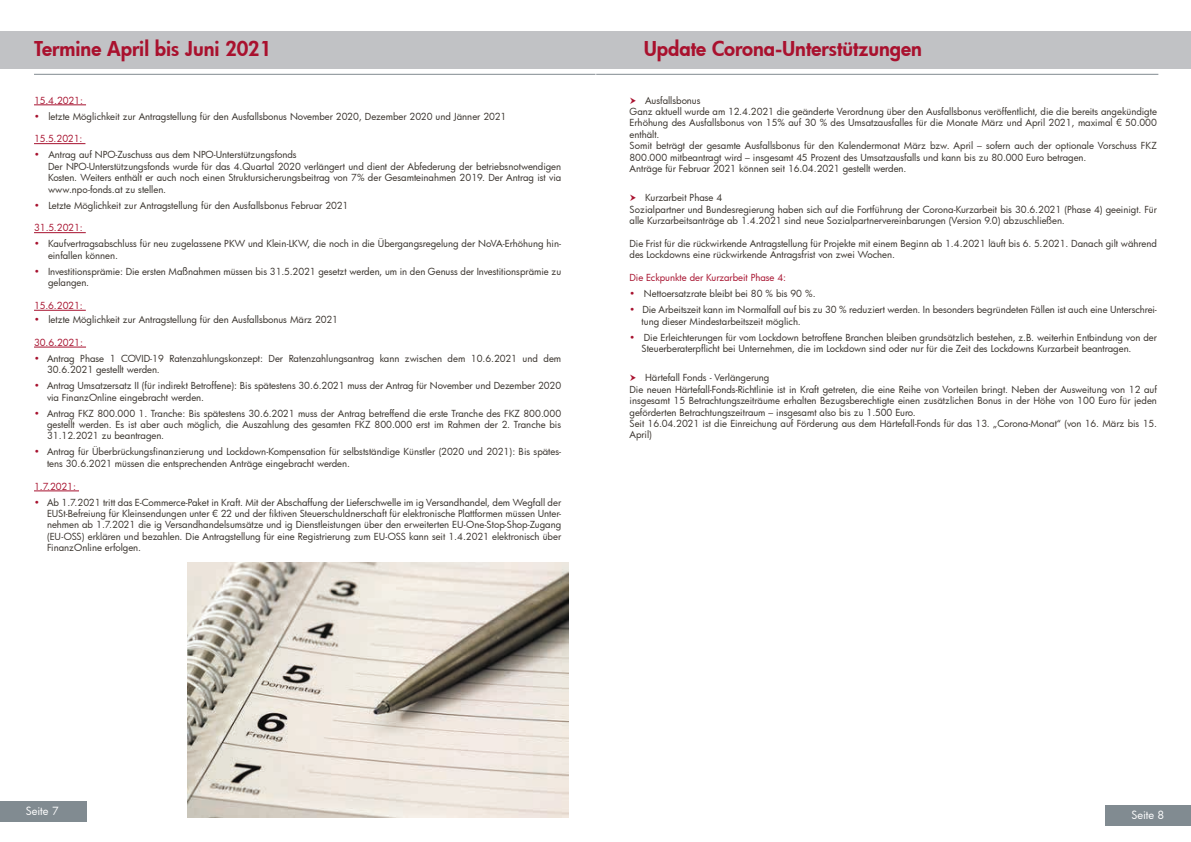
<style>
.page{position:relative;width:1191px;height:842px;background:#fff}
.page>*{position:absolute;margin:0;border:0;box-sizing:border-box;transform-origin:0 0}
.t1{font:800 20px "Futura";color:#a9112e}
.t2{font:11px "Futura";letter-spacing:-.005em;color:#fff}
.t3{font:9.5px/11.4px "Futura";color:#38322c}
.t4{font:9.5px "Futura";color:#a7112e}
.s1{color:#a7112e}
</style>
<div class="page">
<hr style="left:34px;top:74px;width:561px;height:1px;background:#818a90">
<div style="left:0;top:31px;width:595px;height:37px;background:#c1c2c5"></div>
<div style="left:595px;top:31px;width:596px;height:37px;background:#c1c2c5"></div>
<div style="left:1105px;top:805px;width:86px;height:21px;background:#818b91"></div>
<div style="left:0;top:801px;width:87px;height:20px;background:#818b91"></div>
<hr style="left:596px;top:74px;width:562px;height:1px;background:#818a90">
<hr style="left:34px;top:105px;width:52px;height:1px;background:#a7112e">
<hr style="left:34px;top:143px;width:51px;height:1px;background:#a7112e">
<hr style="left:34px;top:232px;width:52px;height:1px;background:#a7112e">
<hr style="left:34px;top:310px;width:52px;height:1px;background:#a7112e">
<hr style="left:34px;top:347px;width:52px;height:1px;background:#a7112e">
<hr style="left:34px;top:491px;width:45px;height:1px;background:#a7112e">
<img style="left:187px;top:563px;width:382px;height:254px">
<h1 class="t1" style="left:34px;top:35px;width:239px">Termine April bis Juni 2021</h1>
<h1 class="t1" style="left:643px;top:35px;width:280px">Update Corona-Unterstützungen</h1>
<p class="t4" style="left:34px;top:94px;width:51px">15.4.2021:</p>
<p class="t3" style="left:34px;top:110px;width:474px"><span class="s1">•</span> letzte Möglichkeit zur Antragstellung für den Ausfallsbonus November 2020, Dezember 2020 und Jänner 2021</p>
<p class="t4" style="left:34px;top:132px;width:50px">15.5.2021:</p>
<p class="t3" style="left:48px;top:149px;width:515px;text-indent:-14px"><span class="s1">•</span> Antrag auf NPO-Zuschuss aus dem NPO-Unterstützungsfonds<br>Der NPO-Unterstützungsfonds wurde für das 4.Quartal 2020 verlängert und dient der Abfederung der betriebsnotwendigen Kosten. Weiters enthält er auch noch einen Struktursicherungsbeitrag von 7% der Gesamteinahmen 2019. Der Antrag ist via www.npo-fonds.at zu stellen.</p>
<p class="t3" style="left:34px;top:199px;width:316px"><span class="s1">•</span> Letzte Möglichkeit zur Antragstellung für den Ausfallsbonus Februar 2021</p>
<p class="t4" style="left:34px;top:221px;width:50px">31.5.2021:</p>
<p class="t3" style="left:48px;top:238px;width:514px;text-indent:-14px"><span class="s1">•</span> Kaufvertragsabschluss für neu zugelassene PKW und Klein-LKW, die noch in die Übergangsregelung der NoVA-Erhöhung hin&shy;einfallen können.</p>
<p class="t3" style="left:48px;top:265px;width:514px;text-indent:-14px"><span class="s1">•</span> Investitionsprämie: Die ersten Maßnahmen müssen bis 31.5.2021 gesetzt werden, um in den Genuss der Investitionsprämie zu gelangen.</p>
<p class="t4" style="left:34px;top:299px;width:50px">15.6.2021:</p>
<p class="t3" style="left:34px;top:314px;width:306px"><span class="s1">•</span> letzte Möglichkeit zur Antragstellung für den Ausfallsbonus März 2021</p>
<p class="t4" style="left:34px;top:336px;width:51px">30.6.2021:</p>
<p class="t3" style="left:47px;top:352px;width:515px;text-indent:-13px"><span class="s1">•</span> Antrag Phase 1 COVID-19 Ratenzahlungskonzept: Der Ratenzahlungsantrag kann zwischen dem 10.6.2021 und dem<br>30.6.2021 gestellt werden.</p>
<p class="t3" style="left:47px;top:380px;width:515px;text-indent:-13px"><span class="s1">•</span> Antrag Umsatzersatz II (für indirekt Betroffene): Bis spätestens 30.6.2021 muss der Antrag für November und Dezember 2020 via FinanzOnline eingebracht werden.</p>
<p class="t3" style="left:47px;top:407px;width:515px;text-align:justify;text-indent:-13px"><span class="s1">•</span> Antrag FKZ 800.000 1. Tranche: Bis spätestens 30.6.2021 muss der Antrag betreffend die erste Tranche des FKZ 800.000 gestellt werden. Es ist aber auch möglich, die Auszahlung des gesamten FKZ 800.000 erst im Rahmen der 2. Tranche bis 31.12.2021 zu beantragen.</p>
<p class="t3" style="left:47px;top:446px;width:515px;text-indent:-13px"><span class="s1">•</span> Antrag für Überbrückungsfinanzierung und Lockdown-Kompensation für selbstständige Künstler (2020 und 2021): Bis spätes&shy;tens 30.6.2021 müssen die entsprechenden Anträge eingebracht werden.</p>
<p class="t4" style="left:34px;top:480px;width:44px">1.7.2021:</p>
<p class="t3" style="left:47px;top:496px;width:516px;text-align:justify;text-indent:-13px"><span class="s1">•</span> Ab 1.7.2021 tritt das E-Commerce-Paket in Kraft. Mit der Abschaffung der Lieferschwelle im ig Versandhandel, dem Wegfall der EUSt-Befreiung für Kleinsendungen unter € 22 und der fiktiven Steuerschuldnerschaft für elektronische Plattformen müssen Unter&shy;nehmen ab 1.7.2021 die ig Versandhandelsumsätze und ig Dienstleistungen über den erweiterten EU-One-Stop-Shop-Zugang (EU-OSS) erklären und bezahlen. Die Antragstellung für eine Registrierung zum EU-OSS kann seit 1.4.2021 elektronisch über FinanzOnline erfolgen.</p>
<p class="t3" style="left:629px;top:94px;width:529px;text-indent:16px">Ausfallsbonus<br>Ganz aktuell wurde am 12.4.2021 die geänderte Verordnung über den Ausfallsbonus veröffentlicht, die die bereits angekündigte Erhöhung des Ausfallsbonus von 15% auf 30 % des Umsatzausfalles für die Monate März und April 2021, maximal € 50.000 enthält.<br>Somit beträgt der gesamte Ausfallsbonus für den Kalendermonat März bzw. April – sofern auch der optionale Vorschuss FKZ 800.000 mitbeantragt wird – insgesamt 45 Prozent des Umsatzausfalls und kann bis zu 80.000 Euro betragen.<br>Anträge für Februar 2021 können seit 16.04.2021 gestellt werden.</p>
<p class="t3" style="left:629px;top:192px;width:529px;text-indent:16px">Kurzarbeit Phase 4<br>Sozialpartner und Bundesregierung haben sich auf die Fortführung der Corona-Kurzarbeit bis 30.6.2021 (Phase 4) geeinigt. Für alle Kurzarbeitsanträge ab 1.4.2021 sind neue Sozialpartnervereinbarungen (Version 9.0) abzuschließen.</p>
<p class="t3" style="left:629px;top:238px;width:529px">Die Frist für die rückwirkende Antragstellung für Projekte mit einem Beginn ab 1.4.2021 läuft bis 6. 5.2021. Danach gilt während des Lockdowns eine rückwirkende Antragsfrist von zwei Wochen.</p>
<p class="t4" style="left:629px;top:271px;width:158px">Die Eckpunkte der Kurzarbeit Phase 4:</p>
<p class="t3" style="left:629px;top:288px;width:188px"><span class="s1">•</span> Nettoersatzrate bleibt bei 80 % bis 90 %.</p>
<p class="t3" style="left:641px;top:304px;width:517px;text-indent:-12px"><span class="s1">•</span> Die Arbeitszeit kann im Normalfall auf bis zu 30 % reduziert werden. In besonders begründeten Fällen ist auch eine Unterschrei&shy;tung dieser Mindestarbeitszeit möglich.</p>
<p class="t3" style="left:641px;top:331px;width:517px;text-indent:-12px"><span class="s1">•</span> Die Erleichterungen für vom Lockdown betroffene Branchen bleiben grundsätzlich bestehen, z.B. weiterhin Entbindung von der<br>Steuerberaterpflicht bei Unternehmen, die im Lockdown sind oder nur für die Zeit des Lockdowns Kurzarbeit beantragen.</p>
<p class="t3" style="left:629px;top:372px;width:529px;text-indent:16px">Härtefall Fonds - Verlängerung<br>Die neuen Härtefall-Fonds-Richtlinie ist in Kraft getreten, die eine Reihe von Vorteilen bringt. Neben der Ausweitung von 12 auf insgesamt 15 Betrachtungszeiträume erhalten Bezugsberechtigte einen zusätzlichen Bonus in der Höhe von 100 Euro für jeden geförderten Betrachtungszeitraum – insgesamt also bis zu 1.500 Euro.<br>Seit 16.04.2021 ist die Einreichung auf Förderung aus dem Härtefall-Fonds für das 13. „Corona-Monat“ (von 16. März bis 15.<br>April)</p>
<p class="t2" style="left:26px;top:803px;width:34px">Seite 7</p>
<p class="t2" style="left:1131px;top:807px;width:34px">Seite 8</p>
</div>
